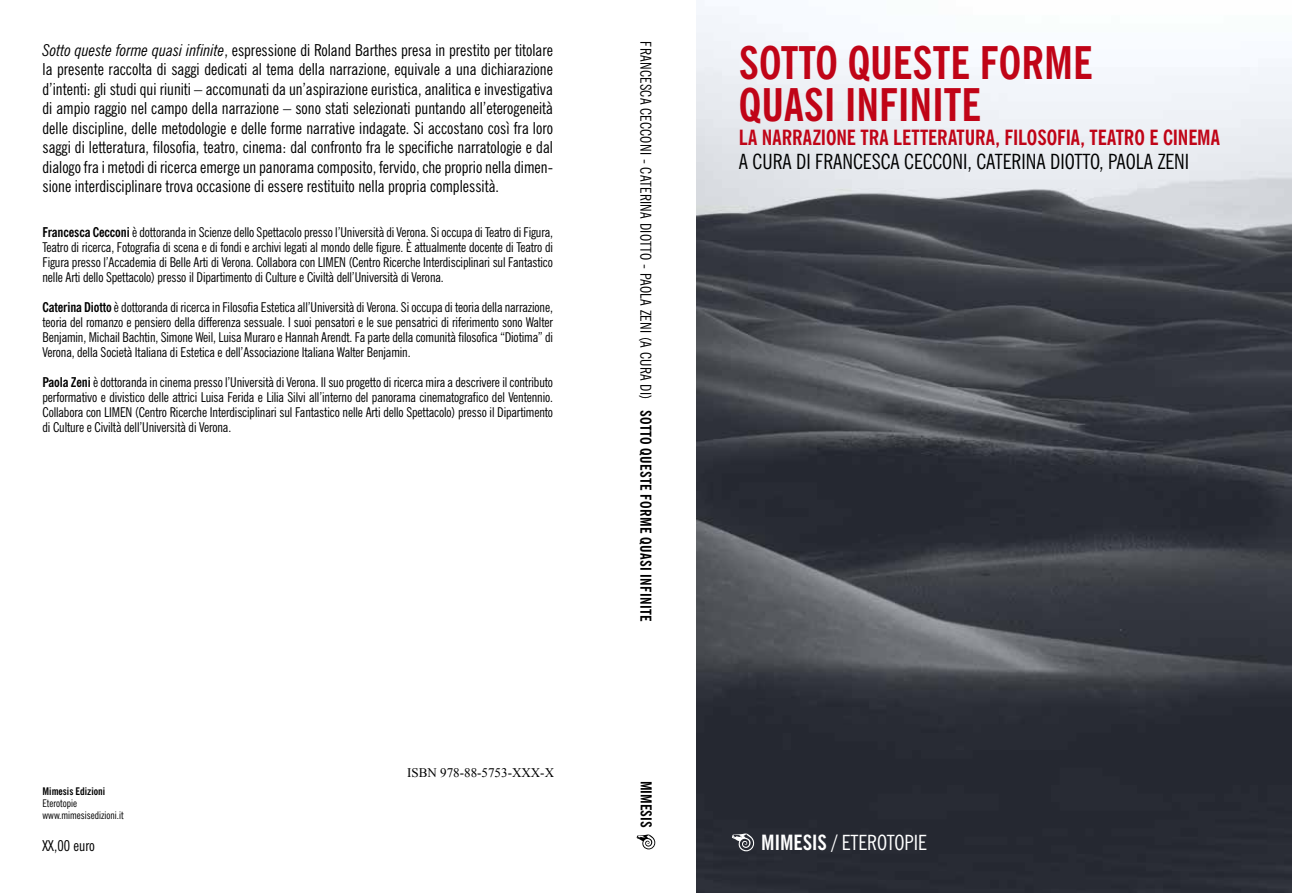
<style>
.page{position:relative;width:1292px;height:893px;background:#fff}
.page>*{position:absolute;margin:0;border:0;box-sizing:border-box;transform-origin:0 0}
.t1{font:700 condensed 45px/42px "News Gothic BT";color:#c00417}
.t2{font:700 condensed 21px "News Gothic BT";letter-spacing:-.005em;color:#c00417}
.t3{font:condensed 21px "News Gothic BT";color:#000}
.t4{font:condensed 21px "News Gothic BT";color:#fff}
.t5{font:condensed 16.5px/19.5px "News Gothic BT";color:#000;text-align:justify}
.t6{font:condensed 15px "News Gothic BT";letter-spacing:.02em;color:#000}
.t7{font:700 condensed 15px "News Gothic BT";color:#000}
.t8{font:condensed 13.5px/15px "News Gothic BT";letter-spacing:-.01em;color:#000;text-align:justify}
.t9{font:13.05px "Times New Roman";color:#000}
.t10{font:condensed 10.5px/12px "News Gothic BT";color:#000}
.t11{font:700 condensed 10.5px "News Gothic BT";color:#000}
.s1{font-style:italic}
.s2{font-weight:700}
</style>
<div class="page">
<img style="left:696px;top:0;width:595px;height:893px">
<svg style="left:636px;top:834px;width:19px;height:15px"></svg>
<svg style="left:732px;top:833px;width:22px;height:18px"></svg>
<p class="t5" style="left:43px;top:40px;width:512px"><span class="s1">Sotto queste forme quasi infinite</span>, espressione di Roland Barthes presa in prestito per titolare la presente raccolta di saggi dedicati al tema della narrazione, equivale a una dichiarazione d’intenti: gli studi qui riuniti – accomunati da un’aspirazione euristica, analitica e investigativa di ampio raggio nel campo della narrazione – sono stati selezionati puntando all’eterogeneità delle discipline, delle metodologie e delle forme narrative indagate. Si accostano così fra loro saggi di letteratura, filosofia, teatro, cinema: dal confronto fra le specifiche narratologie e dal dialogo fra i metodi di ricerca emerge un panorama composito, fervido, che proprio nella dimen&shy;sione interdisciplinare trova occasione di essere restituito nella propria complessità.</p>
<p class="t8" style="left:43px;top:225px;width:512px"><span class="s2">Francesca Cecconi</span> è dottoranda in Scienze dello Spettacolo presso l’Università di Verona. Si occupa di Teatro di Figura, Teatro di ricerca, Fotografia di scena e di fondi e archivi legati al mondo delle figure. È attualmente docente di Teatro di Figura presso l’Accademia di Belle Arti di Verona. Collabora con LIMEN (Centro Ricerche Interdisciplinari sul Fantastico nelle Arti dello Spettacolo) presso il Dipartimento di Culture e Civiltà dell’Università di Verona.</p>
<p class="t8" style="left:43px;top:300px;width:512px"><span class="s2">Caterina Diotto</span> è dottoranda di ricerca in Filosofia Estetica all’Università di Verona. Si occupa di teoria della narrazione, teoria del romanzo e pensiero della differenza sessuale. I suoi pensatori e le sue pensatrici di riferimento sono Walter Benjamin, Michail Bachtin, Simone Weil, Luisa Muraro e Hannah Arendt. Fa parte della comunità filosofica “Diotima” di Verona, della Società Italiana di Estetica e dell’Associazione Italiana Walter Benjamin.</p>
<p class="t8" style="left:43px;top:375px;width:512px"><span class="s2">Paola Zeni</span> è dottoranda in cinema presso l’Università di Verona. Il suo progetto di ricerca mira a descrivere il contributo performativo e divistico delle attrici Luisa Ferida e Lilia Silvi all’interno del panorama cinematografico del Ventennio.<br>Collabora con LIMEN (Centro Ricerche Interdisciplinari sul Fantastico nelle Arti dello Spettacolo) presso il Dipartimento di Culture e Civiltà dell’Università di Verona.</p>
<p class="t11" style="left:43px;top:785px;width:64px">Mimesis Edizioni</p>
<p class="t10" style="left:43px;top:797px;width:83px">Eterotopie www.mimesisedizioni.it</p>
<p class="t6" style="left:43px;top:836px;width:54px">XX,00 euro</p>
<p class="t9" style="left:407px;top:765px;width:148px">ISBN 978-88-5753-XXX-X</p>
<p class="t6" style="left:655px;top:41px;width:582px;rotate:90deg">FRANCESCA CECCONI - CATERINA DIOTTO - PAOLA ZENI (A CURA DI) <span class="s2">SOTTO QUESTE FORME QUASI INFINITE</span></p>
<p class="t7" style="left:655px;top:781px;width:48px;rotate:90deg">MIMESIS</p>
<h1 class="t1" style="left:739px;top:41px;width:355px">SOTTO QUESTE FORME<br>QUASI INFINITE</h1>
<h2 class="t2" style="left:739px;top:124px;width:482px">LA NARRAZIONE TRA LETTERATURA, FILOSOFIA, TEATRO E CINEMA</h2>
<h2 class="t3" style="left:739px;top:148px;width:452px">A CURA DI FRANCESCA CECCONI, CATERINA DIOTTO, PAOLA ZENI</h2>
<h2 class="t4" style="left:761px;top:830px;width:167px"><span class="s2">MIMESIS</span> / ETEROTOPIE</h2>
</div>
